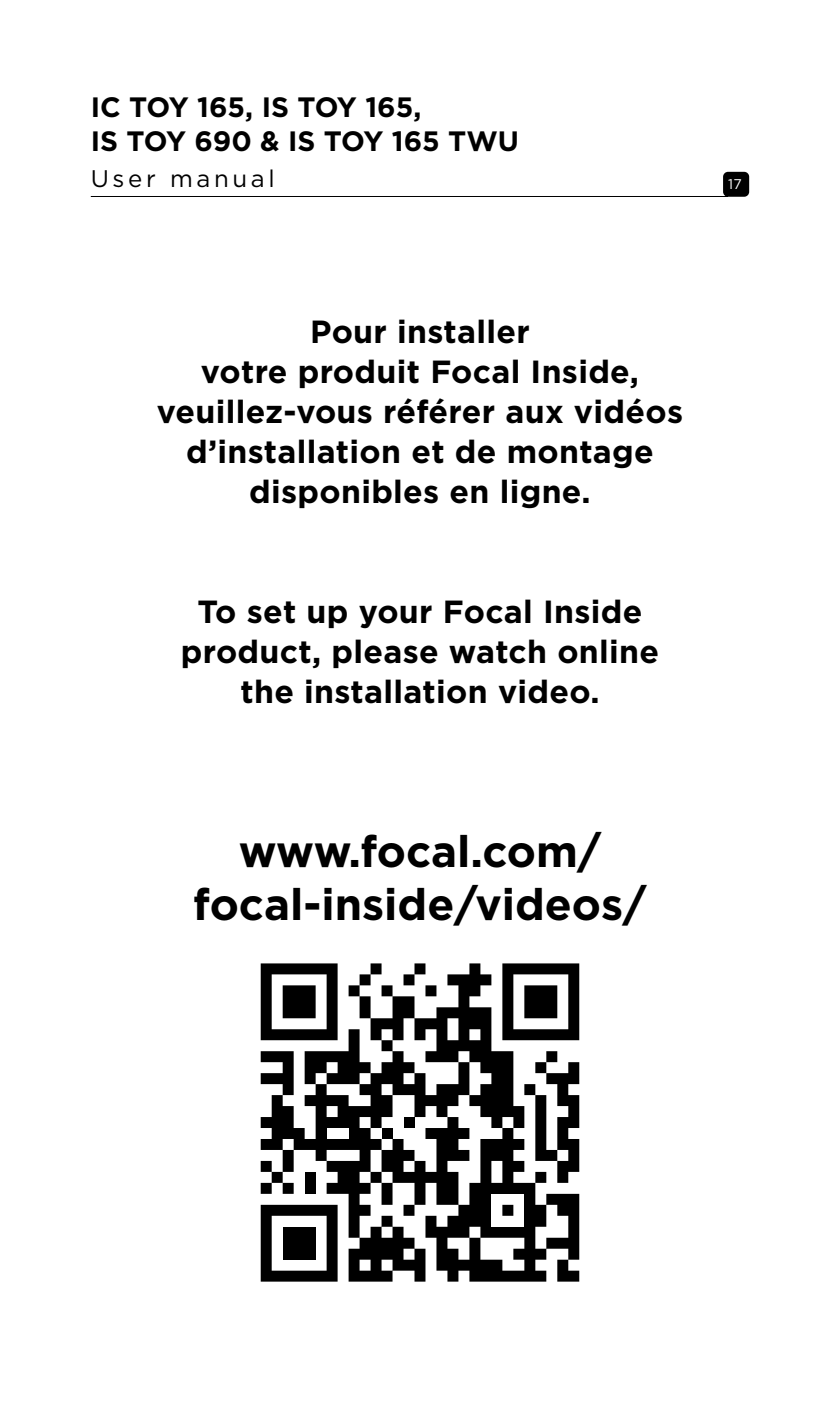
<style>
.page{position:relative;width:840px;height:1406px;background:#fff}
.page>*{position:absolute;margin:0;border:0;box-sizing:border-box;transform-origin:0 0}
.t1{font:700 44px/52.8px "Gotham";color:#000;text-align:center}
.t2{font:700 32px/40px "Gotham";letter-spacing:.01em;color:#000;text-align:center}
.t3{font:700 28px/33.6px "Gotham";color:#000}
.t4{font:24px "Gotham";letter-spacing:.15em;color:#000}
.t5{font:14px "Gotham";color:#fff}
</style>
<div class="page">
<div style="left:722px;top:172px;width:26px;height:25px;background:#000;border-radius:5px"></div>
<hr style="left:91px;top:196px;width:636px;height:1px;background:#000">
<svg style="left:260px;top:963px;width:319px;height:11px;fill:#000"></svg>
<svg style="left:260px;top:974px;width:319px;height:308px"></svg>
<p class="t3" style="left:91px;top:90px;width:429px">IC TOY 165, IS TOY 165,<br>IS TOY 690 &amp; IS TOY 165 TWU</p>
<p class="t4" style="left:91px;top:163px;width:185px">User manual</p>
<p class="t5" style="left:728px;top:175px;width:15px">17</p>
<p class="t2" style="left:157px;top:312px;width:527px">Pour installer<br>votre produit Focal Inside, veuillez-vous référer aux vidéos d’installation et de montage disponibles en ligne.</p>
<p class="t2" style="left:197px;top:592px;width:446px">To set up your Focal Inside</p>
<p class="t2" style="left:181px;top:632px;width:479px">product, please watch online the installation video.</p>
<p class="t1" style="left:193px;top:825px;width:454px">www.focal.com/ focal-inside/videos/</p>
</div>
